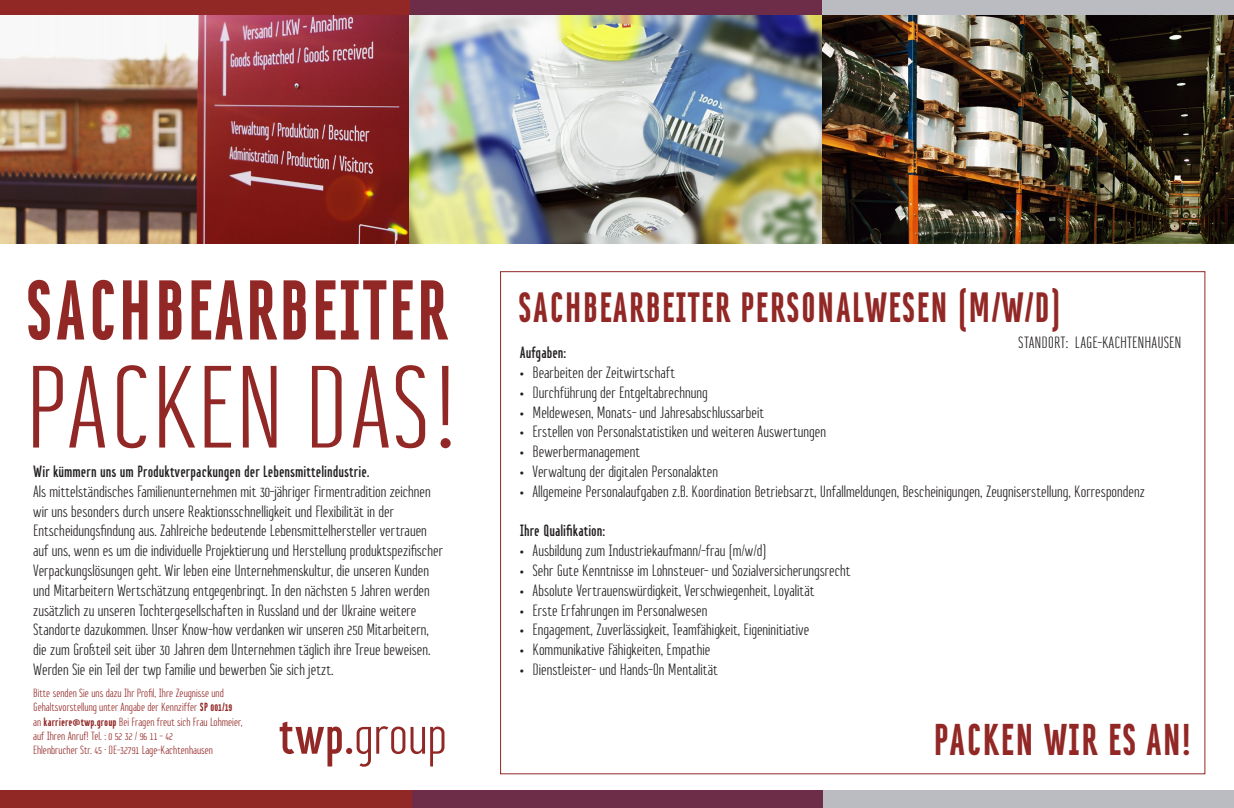
<style>
.page{position:relative;width:1234px;height:808px;background:#fff}
.page>*{position:absolute;margin:0;border:0;box-sizing:border-box;transform-origin:0 0}
.t1{font:300 118.05px "Corpa Gothic";color:#922826}
.t2{font:900 85.5px "Corpa Gothic";color:#922826}
.t3{font:300 57px "Corpa Gothic";color:#922826}
.t4{font:900 45px "Corpa Gothic";color:#922826}
.t5{font:900 42.75px "Corpa Gothic";color:#922826}
.Absatzformat_1{font:300 16.5px/19.8px "Corpa Gothic";color:#231f20}
.Absatzformat_1-2{font:700 16.5px "Corpa Gothic";color:#231f20}
.Einf__Abs__Kopie{font:300 12px/14.4px "Corpa Gothic";color:#922826}
.s1{font-weight:900}
.s2{font-weight:700}
</style>
<div class="page">
<div style="left:821px;top:0;width:412px;height:17px;background:#babcc1"></div>
<div style="left:409px;top:0;width:412px;height:17px;background:#6d2d49"></div>
<div style="left:0;top:0;width:409px;height:17px;background:#922826"></div>
<img style="left:0;top:15px;width:409px;height:228px">
<img style="left:409px;top:15px;width:412px;height:228px">
<img style="left:821px;top:15px;width:412px;height:228px">
<div style="left:822px;top:790px;width:411px;height:18px;background:#babcc1"></div>
<div style="left:411px;top:790px;width:411px;height:18px;background:#6d2d49"></div>
<div style="left:0;top:790px;width:411px;height:18px;background:#922826"></div>
<p class="t2" style="left:25px;top:264px;width:425px">SACHBEARBEITER</p>
<p class="t1" style="left:25px;top:344px;width:433px">PACKEN DAS!</p>
<p class="Absatzformat_1-2" style="left:33px;top:462px;width:338px">Wir kümmern uns um Produktverpackungen der Lebensmittelindustrie.</p>
<p class="Absatzformat_1" style="left:33px;top:481px;width:399px">Als mittelständisches Familienunternehmen mit 30-jähriger Firmentradition zeichnen</p>
<p class="Absatzformat_1" style="left:33px;top:501px;width:362px">wir uns besonders durch unsere Reaktionsschnelligkeit und Flexibilität in der</p>
<p class="Absatzformat_1" style="left:33px;top:521px;width:395px">Entscheidungsfindung aus. Zahlreiche bedeutende Lebensmittelhersteller vertrauen</p>
<p class="Absatzformat_1" style="left:33px;top:541px;width:411px">auf uns, wenn es um die individuelle Projektierung und Herstellung produktspezifischer</p>
<p class="Absatzformat_1" style="left:33px;top:561px;width:397px">Verpackungslösungen geht. Wir leben eine Unternehmenskultur, die unseren Kunden</p>
<p class="Absatzformat_1" style="left:33px;top:580px;width:399px">und Mitarbeitern Wertschätzung entgegenbringt. In den nächsten 5 Jahren werden zusätzlich zu unseren Tochtergesellschaften in Russland und der Ukraine weitere Standorte dazukommen. Unser Know-how verdanken wir unseren 250 Mitarbeitern, die zum Großteil seit über 30 Jahren dem Unternehmen täglich ihre Treue beweisen.</p>
<p class="Absatzformat_1" style="left:33px;top:660px;width:302px">Werden Sie ein Teil der twp Familie und bewerben Sie sich jetzt.</p>
<p class="Einf__Abs__Kopie" style="left:33px;top:686px;width:211px">Bitte senden Sie uns dazu Ihr Profil, Ihre Zeugnisse und Gehaltsvorstellung unter Angabe der Kennziffer <span class="s1">SP 001/19 </span>an <span class="s1">karriere@twp.group</span> Bei Fragen freut sich Frau Lohmeier, auf Ihren Anruf! Tel. : 0 52 32 / 96 11 - 42</p>
<p class="Einf__Abs__Kopie" style="left:33px;top:743px;width:181px">Ehlenbrucher Str. 45 · DE-32791 Lage-Kachtenhausen</p>
<p class="t3" style="left:279px;top:704px;width:170px"><span class="s2">twp.</span>group</p>
<p class="t5" style="left:517px;top:284px;width:545px">SACHBEARBEITER PERSONALWESEN (M/W/D)</p>
<p class="Absatzformat_1" style="left:1017px;top:333px;width:165px">STANDORT: LAGE-KACHTENHAUSEN</p>
<p class="Absatzformat_1-2" style="left:519px;top:344px;width:48px">Aufgaben:</p>
<p class="Absatzformat_1" style="left:519px;top:363px;width:157px">• Bearbeiten der Zeitwirtschaft</p>
<p class="Absatzformat_1" style="left:519px;top:383px;width:189px">• Durchführung der Entgeltabrechnung</p>
<p class="Absatzformat_1" style="left:519px;top:402px;width:246px">• Meldewesen, Monats- und Jahresabschlussarbeit</p>
<p class="Absatzformat_1" style="left:519px;top:422px;width:308px">• Erstellen von Personalstatistiken und weiteren Auswertungen</p>
<p class="Absatzformat_1" style="left:519px;top:442px;width:122px">• Bewerbermanagement</p>
<p class="Absatzformat_1" style="left:519px;top:462px;width:200px">• Verwaltung der digitalen Personalakten</p>
<p class="Absatzformat_1" style="left:519px;top:482px;width:626px">• Allgemeine Personalaufgaben z.B. Koordination Betriebsarzt, Unfallmeldungen, Bescheinigungen, Zeugniserstellung, Korrespondenz</p>
<p class="Absatzformat_1-2" style="left:519px;top:522px;width:87px">Ihre Qualifikation:</p>
<p class="Absatzformat_1" style="left:519px;top:541px;width:248px">• Ausbildung zum Industriekaufmann/-frau (m/w/d)</p>
<p class="Absatzformat_1" style="left:519px;top:561px;width:332px">• Sehr Gute Kenntnisse im Lohnsteuer- und Sozialversicherungsrecht</p>
<p class="Absatzformat_1" style="left:519px;top:581px;width:296px">• Absolute Vertrauenswürdigkeit, Verschwiegenheit, Loyalität</p>
<p class="Absatzformat_1" style="left:519px;top:600px;width:189px">• Erste Erfahrungen im Personalwesen</p>
<p class="Absatzformat_1" style="left:519px;top:620px;width:291px">• Engagement, Zuverlässigkeit, Teamfähigkeit, Eigeninitiative</p>
<p class="Absatzformat_1" style="left:519px;top:640px;width:192px">• Kommunikative Fähigkeiten, Empathie</p>
<p class="Absatzformat_1" style="left:519px;top:660px;width:199px">• Dienstleister- und Hands-On Mentalität</p>
<p class="t4" style="left:932px;top:715px;width:260px">PACKEN WIR ES AN!</p>
</div>
